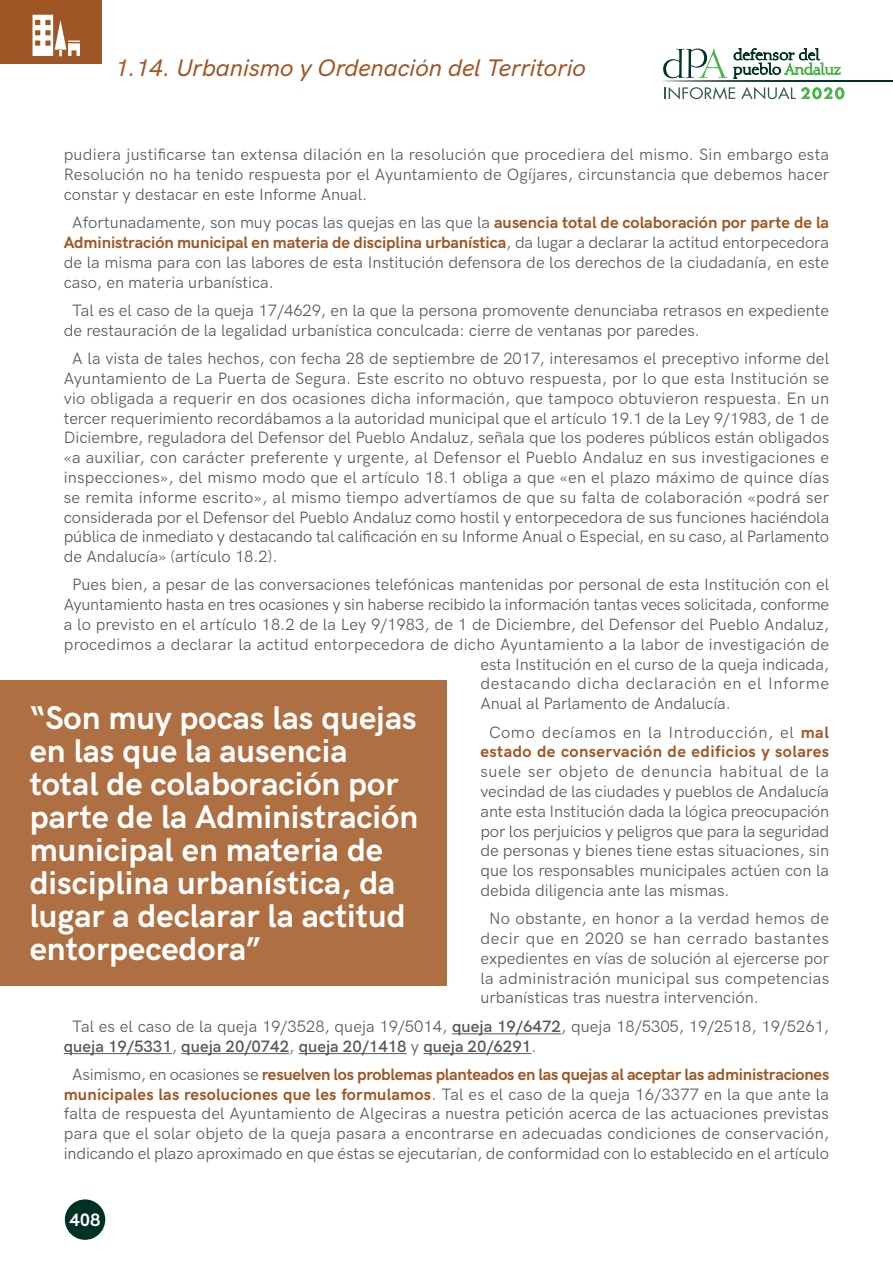
<style>
.page{position:relative;width:893px;height:1263px;background:#fff}
.page>*{position:absolute;margin:0;border:0;box-sizing:border-box;transform-origin:0 0}
.t1{font:700 33px/33px "HK Grotesk";color:#fff}
.t2{font:italic 500 24px "HK Grotesk";color:#9f5625}
.t3{font:700 18px "HK Grotesk";color:#fff}
.t4{font:16.5px/19.8px "HK Grotesk";color:#57585a;text-align:justify}
.t5{font:700 16.5px/19.8px "HK Grotesk";letter-spacing:.025em;color:#9f5625;text-align:center}
.t6{font:16.5px "HK Grotesk";letter-spacing:.035em;color:#57585a}
.s1{font-weight:700;color:#9f5625}
.s2{font-weight:400;color:#57585a}
.s3{font-weight:600}
</style>
<div class="page">
<hr style="left:452px;top:1033px;width:109px;height:1px;background:#57585a">
<hr style="left:64px;top:1053px;width:108px;height:1px;background:#57585a">
<hr style="left:181px;top:1053px;width:108px;height:1px;background:#57585a">
<hr style="left:299px;top:1053px;width:108px;height:1px;background:#57585a">
<hr style="left:423px;top:1053px;width:108px;height:1px;background:#57585a">
<div style="left:0;top:680px;width:446px;height:305px;background:#ae7042"></div>
<div style="left:0;top:0;width:102px;height:64px;background:#9f5625"></div>
<svg style="left:33px;top:15px;width:47px;height:41px"></svg>
<svg style="left:733px;top:48px;width:108px;height:31px"></svg>
<svg style="left:663px;top:49px;width:64px;height:29px"></svg>
<svg style="left:663px;top:81px;width:229px;height:1px"></svg>
<svg style="left:665px;top:87px;width:70px;height:12px"></svg>
<svg style="left:741px;top:87px;width:103px;height:12px"></svg>
<div style="left:65px;top:1199px;width:40px;height:41px;background:#003124;border-radius:50%"></div>
<h2 class="t2" style="left:115px;top:50px;width:473px">1.14. Urbanismo y Ordenación del Territorio</h2>
<p class="t4" style="left:64px;top:144px;width:767px">pudiera justificarse tan extensa dilación en la resolución que procediera del mismo. Sin embargo esta Resolución no ha tenido respuesta por el Ayuntamiento de Ogíjares, circunstancia que debemos hacer constar y destacar en este Informe Anual.</p>
<p class="t4" style="left:64px;top:211px;width:767px;text-indent:8px">Afortunadamente, son muy pocas las quejas en las que la <span class="s1">ausencia total de colaboración por parte de la Administración municipal en materia de disciplina urbanística</span>, da lugar a declarar la actitud entorpecedora de la misma para con las labores de esta Institución defensora de los derechos de la ciudadanía, en este caso, en materia urbanística.</p>
<p class="t4" style="left:64px;top:299px;width:767px;text-indent:8px">Tal es el caso de la queja 17/4629, en la que la persona promovente denunciaba retrasos en expediente de restauración de la legalidad urbanística conculcada: cierre de ventanas por paredes.</p>
<p class="t4" style="left:64px;top:347px;width:767px;text-indent:8px">A la vista de tales hechos, con fecha 28 de septiembre de 2017, interesamos el preceptivo informe del Ayuntamiento de La Puerta de Segura. Este escrito no obtuvo respuesta, por lo que esta Institución se vio obligada a requerir en dos ocasiones dicha información, que tampoco obtuvieron respuesta. En un tercer requerimiento recordábamos a la autoridad municipal que el artículo 19.1 de la Ley 9/1983, de 1 de Diciembre, reguladora del Defensor del Pueblo Andaluz, señala que los poderes públicos están obligados «a auxiliar, con carácter preferente y urgente, al Defensor el Pueblo Andaluz en sus investigaciones e inspecciones», del mismo modo que el artículo 18.1 obliga a que «en el plazo máximo de quince días se remita informe escrito», al mismo tiempo advertíamos de que su falta de colaboración «podrá ser considerada por el Defensor del Pueblo Andaluz como hostil y entorpecedora de sus funciones haciéndola pública de inmediato y destacando tal calificación en su Informe Anual o Especial, en su caso, al Parlamento de Andalucía» (artículo 18.2).</p>
<p class="t4" style="left:72px;top:574px;width:758px">Pues bien, a pesar de las conversaciones telefónicas mantenidas por personal de esta Institución con el</p>
<p class="t4" style="left:64px;top:593px;width:767px">Ayuntamiento hasta en tres ocasiones y sin haberse recibido la información tantas veces solicitada, conforme</p>
<p class="t4" style="left:64px;top:613px;width:767px">a lo previsto en el artículo 18.2 de la Ley 9/1983, de 1 de Diciembre, del Defensor del Pueblo Andaluz,</p>
<p class="t4" style="left:64px;top:633px;width:767px">procedimos a declarar la actitud entorpecedora de dicho Ayuntamiento a la labor de investigación de</p>
<p class="t4" style="left:480px;top:653px;width:350px">esta Institución en el curso de la queja indicada,</p>
<p class="t6" style="left:480px;top:671px;width:350px">destacando dicha declaración en el Informe</p>
<p class="t4" style="left:480px;top:692px;width:252px">Anual al Parlamento de Andalucía.</p>
<p class="t5" style="left:480px;top:721px;width:350px"><span class="s2">Como decíamos en la Introducción, el</span> mal estado de conservación de edificios y solares</p>
<p class="t4" style="left:480px;top:760px;width:350px">suele ser objeto de denuncia habitual de la vecindad de las ciudades y pueblos de Andalucía ante esta Institución dada la lógica preocupación por los perjuicios y peligros que para la seguridad de personas y bienes tiene estas situaciones, sin que los responsables municipales actúen con la debida diligencia ante las mismas.</p>
<p class="t4" style="left:480px;top:907px;width:350px;text-indent:8px">No obstante, en honor a la verdad hemos de decir que en 2020 se han cerrado bastantes expedientes en vías de solución al ejercerse por la administración municipal sus competencias urbanísticas tras nuestra intervención.</p>
<p class="t4" style="left:64px;top:1015px;width:767px;text-indent:8px">Tal es el caso de la queja 19/3528, queja 19/5014, <span class="s3">queja 19/6472</span>, queja 18/5305, 19/2518, 19/5261, <span class="s3">queja 19/5331</span>, <span class="s3">queja 20/0742</span>, <span class="s3">queja 20/1418</span> y <span class="s3">queja 20/6291</span>.</p>
<p class="t4" style="left:64px;top:1063px;width:767px;text-align:center">Asimismo, en ocasiones se <span class="s1">resuelven los problemas planteados en las quejas al aceptar las administraciones municipales las resoluciones que les formulamos</span>. Tal es el caso de la queja 16/3377 en la que ante la falta de respuesta del Ayuntamiento de Algeciras a nuestra petición acerca de las actuaciones previstas para que el solar objeto de la queja pasara a encontrarse en adecuadas condiciones de conservación, indicando el plazo aproximado en que éstas se ejecutarían, de conformidad con lo establecido en el artículo</p>
<h1 class="t1" style="left:30px;top:698px;width:390px">“Son muy pocas las quejas en las que la ausencia total de colaboración por parte de la Administración municipal en materia de disciplina urbanística, da lugar a declarar la actitud entorpecedora”</h1>
<p class="t3" style="left:69px;top:1206px;width:33px">408</p>
</div>
